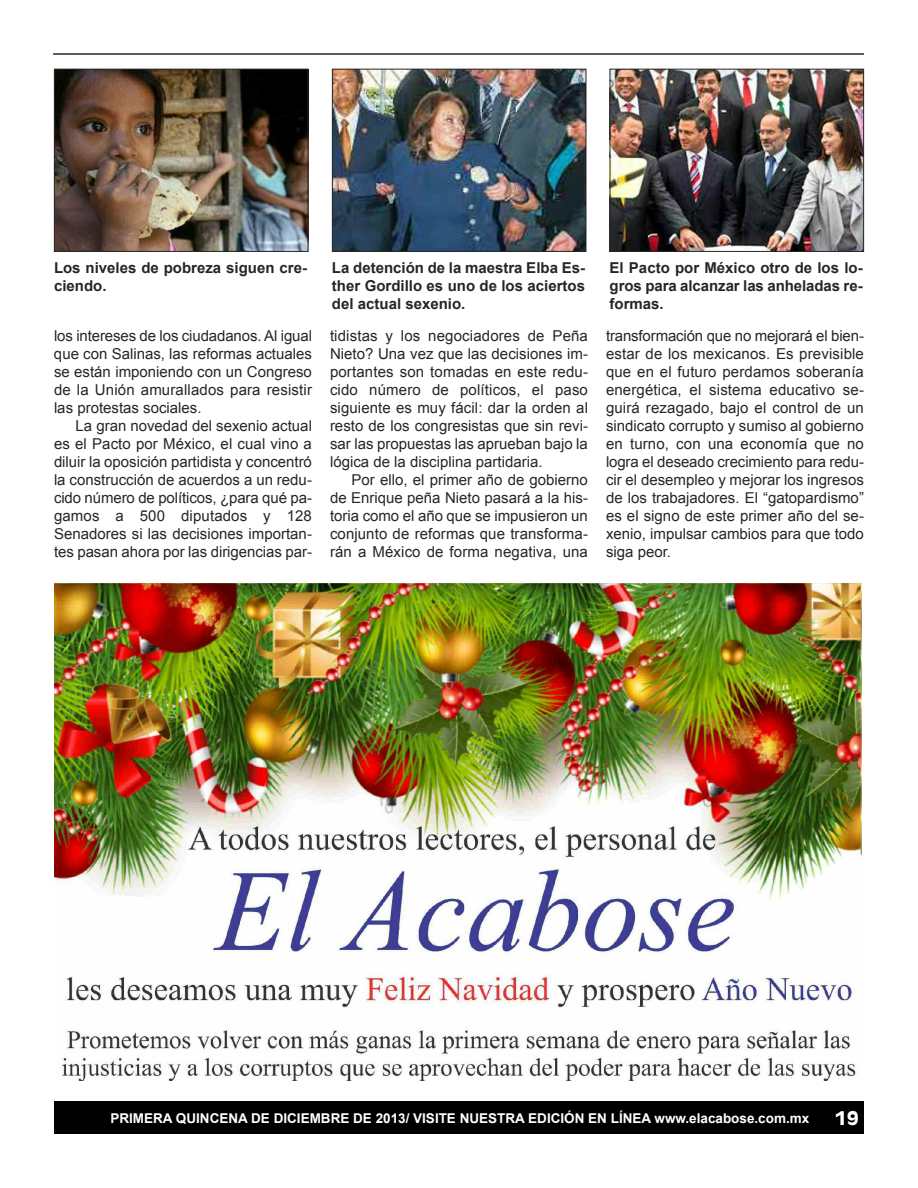
<style>
.page{position:relative;width:918px;height:1188px;background:#fff}
.page>*{position:absolute;margin:0;border:0;box-sizing:border-box;transform-origin:0 0}
.t1{font:700 18px "Antique Olive";color:#fff}
.t2{font:15px/18px "Arial";color:#272627;text-align:justify}
.t3{font:700 15px/18px "Arial";color:#272627;text-align:justify}
.t4{font:700 13.5px "Arial";color:#fff}
</style>
<div class="page">
<div style="left:54px;top:1102px;width:810px;height:32px;background:#000"></div>
<hr style="left:53px;top:53px;width:811px;height:2px;background:#272627">
<img style="left:56px;top:71px;width:250px;height:179px">
<div style="left:54px;top:69px;width:254px;height:183px;border:1px solid #272627"></div>
<img style="left:612px;top:71px;width:250px;height:179px">
<div style="left:610px;top:69px;width:254px;height:183px;border:1px solid #272627"></div>
<img style="left:334px;top:71px;width:250px;height:179px">
<div style="left:332px;top:69px;width:254px;height:183px;border:1px solid #272627"></div>
<img style="left:54px;top:583px;width:808px;height:497px">
<p class="t3" style="left:54px;top:259px;width:254px">Los niveles de pobreza siguen cre&shy;ciendo.</p>
<p class="t3" style="left:610px;top:259px;width:254px">El Pacto por México otro de los lo&shy;gros para alcanzar las anheladas re&shy;formas.</p>
<p class="t3" style="left:332px;top:259px;width:255px">La detención de la maestra Elba Es&shy;ther Gordillo es uno de los aciertos del actual sexenio.</p>
<p class="t2" style="left:54px;top:327px;width:259px">los intereses de los ciudadanos. Al igual que con Salinas, las reformas actuales se están imponiendo con un Congreso de la Unión amurallados para resistir las protestas sociales.</p>
<p class="t2" style="left:54px;top:417px;width:260px;text-indent:22px">La gran novedad del sexenio actual es el Pacto por México, el cual vino a diluir la oposición partidista y concentró la construcción de acuerdos a un redu&shy;cido número de políticos, ¿para qué pa&shy;gamos a 500 diputados y 128<br>Senadores si las decisiones importan&shy;tes pasan ahora por las dirigencias par-</p>
<p class="t2" style="left:330px;top:327px;width:260px">tidistas y los negociadores de Peña Nieto? Una vez que las decisiones im&shy;portantes son tomadas en este redu&shy;cido número de políticos, el paso siguiente es muy fácil: dar la orden al resto de los congresistas que sin revi&shy;sar las propuestas las aprueban bajo la lógica de la disciplina partidaria.</p>
<p class="t2" style="left:330px;top:471px;width:260px;text-indent:22px">Por ello, el primer año de gobierno de Enrique peña Nieto pasará a la his&shy;toria como el año que se impusieron un conjunto de reformas que transforma&shy;rán a México de forma negativa, una</p>
<p class="t2" style="left:606px;top:327px;width:260px">transformación que no mejorará el bien&shy;estar de los mexicanos. Es previsible que en el futuro perdamos soberanía energética, el sistema educativo se&shy;guirá rezagado, bajo el control de un sindicato corrupto y sumiso al gobierno en turno, con una economía que no logra el deseado crecimiento para redu&shy;cir el desempleo y mejorar los ingresos de los trabajadores. El “gatopardismo” es el signo de este primer año del se&shy;xenio, impulsar cambios para que todo siga peor.</p>
<p class="t4" style="left:110px;top:1111px;width:700px">PRIMERA QUINCENA DE DICIEMBRE DE 2013/ VISITE NUESTRA EDICIÓN EN LÍNEA www.elacabose.com.mx</p>
<p class="t1" style="left:835px;top:1106px;width:25px">19</p>
</div>
